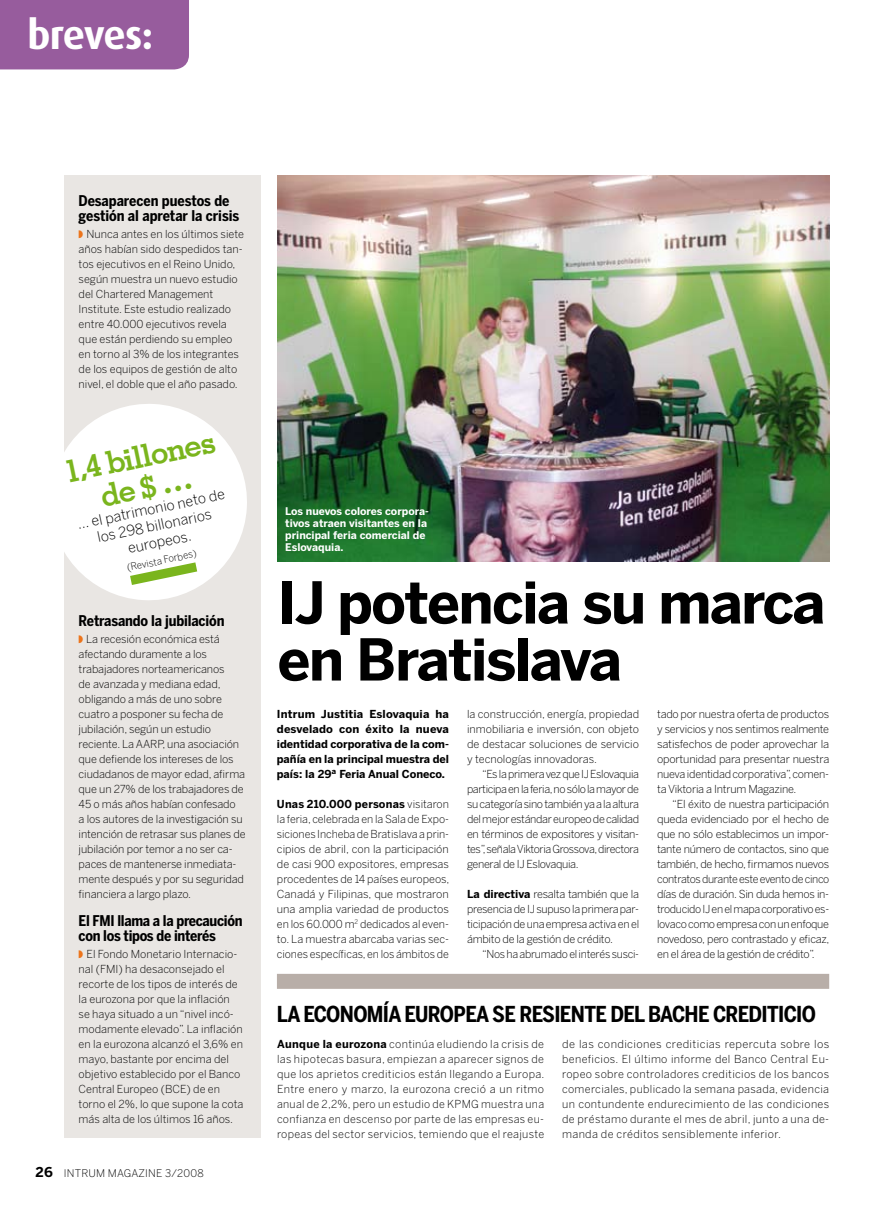
<style>
.page{position:relative;width:893px;height:1212px;background:#fff}
.page>*{position:absolute;margin:0;border:0;box-sizing:border-box;transform-origin:0 0}
.t1{font:700 57.15px/57px "Benton Sans";letter-spacing:-.03em;color:#000}
.t2{font:700 40.5px "Dax";letter-spacing:-.035em;color:#fff}
.t3{font:700 31.35px/30.9px "Memphis";color:#7ab51d;text-align:center}
.t4{font:700 21.75px "Benton Sans Cond";letter-spacing:-.03em;color:#000}
.t5{font:700 14.7px/15px "Benton Sans Cond";letter-spacing:-.01em;color:#000}
.t6{font:300 14.4px/17px "Benton Sans";color:#000;text-align:center}
.t7{font:300 10.95px/15px "Benton Sans";letter-spacing:-.01em;color:#000;text-align:justify}
.t8{font:700 10.95px/15px "Benton Sans";color:#000;text-align:justify}
.t9{font:700 10.5px/12px "Benton Sans";color:#fff}
.t10{font:300 10.5px "Benton Sans";letter-spacing:.02em;color:#000}
.t11{font:300 9.75px "Benton Sans";color:#000}
.s1{font-size:10.05px}
.s2{font-weight:700;font-size:13.5px}
.s3{font-weight:700}
</style>
<div class="page">
<img style="left:278px;top:176px;width:551px;height:385px">
<div style="left:64px;top:176px;width:196px;height:962px;background:#e9e6e3"></div>
<svg style="left:64px;top:404px;width:183px;height:196px"></svg>
<div style="left:277px;top:974px;width:552px;height:15px;background:#b8aea8"></div>
<div style="left:0;top:0;width:189px;height:69px;background:#975c9d"></div>
<h2 class="t2" style="left:28px;top:12px;width:127px">breves:</h2>
<h3 class="t5" style="left:79px;top:194px;width:162px">Desaparecen puestos de gestión al apretar la crisis</h3>
<p class="t7" style="left:79px;top:227px;width:167px;text-align:left;text-indent:8px">N unca antes en los últimos siete años habían sido despedidos tan&shy;tos ejecutivos en el Reino U nido, según muestra un nuevo estudio del Chartered Management<br>I nstitute. Este estudio realizado entre 40.000 ejecutivos revela que están perdiendo su empleo en torno al 3% de los integrantes de los equipos de gestión de alto nivel, el doble que el año pasado.</p>
<h3 class="t3" style="left:62px;top:456px;width:155px;rotate:-12deg">1,4 billones de $…</h3>
<h3 class="t6" style="left:76px;top:516px;width:153px;rotate:-12deg">… elpatrimonio neto de los 298 billonarios europeos.</h3>
<p class="t11" style="left:126px;top:562px;width:72px;rotate:-12deg"><span class="s1">(</span>Revista Forbes)</p>
<h3 class="t5" style="left:79px;top:614px;width:147px">Retrasando la jubilación</h3>
<p class="t7" style="left:79px;top:632px;width:147px;text-align:left;text-indent:8px">La recesión económica está afectando duramente a los trabajadores norteamericanos de avanzada y mediana edad, obligando a más de uno sobre cuatro a posponer su fecha de jubilación, según un estudio reciente. La AAR</p>
<p class="t7" style="left:79px;top:737px;width:168px;text-align:left;text-indent:79px">P, una asociación que defiende los intereses de los ciudadanos de mayor edad, afirma que un 27% de los trabajadores de<br>45 o más años habían confesado<br>a los autores de la investigación su intención de retrasar sus planes de jubilación por temor a no ser ca&shy;paces de mantenerse inmediata&shy;mente después y por su seguridad financiera a largo plazo.</p>
<h3 class="t5" style="left:79px;top:914px;width:165px">El FMI llama a la precaución con los tipos de interés</h3>
<p class="t7" style="left:79px;top:947px;width:166px;text-align:left;text-indent:8px">El Fondo Monetario I nternacio&shy;nal (FMI ) ha desaconsejado el recorte de los tipos de interés de la eurozona por que la inflación se haya situado a un “nivel incó&shy;modamente elevado”. La inflación en la eurozona alcanzó el 3,6% en mayo, bastante por encima del objetivo establecido por el Banco<br>Central Europeo (BCE) de en torno el 2%, lo que supone la cota más alta de los últimos 16 años.</p>
<p class="t10" style="left:36px;top:1167px;width:170px"><span class="s2">26</span> intrum magazine 3/2008</p>
<p class="t9" style="left:285px;top:506px;width:145px">Los nuevos colores corpora&shy;tivos atraen visitantes en la principal feria comercial de<br>Eslovaquia.</p>
<h1 class="t1" style="left:277px;top:575px;width:549px">IJ potencia su marca en Bratislava</h1>
<p class="t8" style="left:277px;top:707px;width:174px">Intrum Justitia Eslovaquia ha desvelado con éxito la nueva identidad corporativa de la com&shy;pañía en la principal muestra del país: la 29ª Feria Anual Coneco.</p>
<p class="t7" style="left:277px;top:797px;width:174px"><span class="s3">Unas 210.000 personas</span> visitaron la feria, celebrada en la Sala de Expo&shy;siciones I ncheba de Bratislava a prin&shy;cipios de abril, con la participación de casi 900 expositores, empresas procedentes de 14 países europeos, Canadá y Filipinas, que mostraron una amplia variedad de productos en los 60.000 m<sup>2</sup> dedicados al even&shy;to. La muestra abarcaba varias sec&shy;ciones específicas, en los ámbitos de</p>
<p class="t7" style="left:467px;top:707px;width:174px">la construcción, energía, propiedad inmobiliaria e inversión, con objeto de destacar soluciones de servicio y tecnologías innovadoras.</p>
<p class="t7" style="left:467px;top:767px;width:174px;text-indent:15px">“Es la primera vez que IJ Eslovaquia participa en la feria, no sólo la mayor de su categoría sino también ya a la altura del mejor estándar europeo de calidad en términos de expositores y visitan&shy;tes”, señala Viktoria Grossova, directora general de IJ Eslovaquia.</p>
<p class="t7" style="left:467px;top:887px;width:174px"><span class="s3">La directiva</span> resalta también que la presencia de IJ supuso la primera par&shy;ticipación de una empresa activa en el ámbito de la gestión de crédito.</p>
<p class="t7" style="left:482px;top:947px;width:159px">“Nos ha abrumado el interés susci-</p>
<p class="t7" style="left:657px;top:707px;width:174px">tado por nuestra oferta de productos y servicios y nos sentimos realmente satisfechos de poder aprovechar la oportunidad para presentar nuestra nueva identidad corporativa”, comen&shy;ta Viktoria a I ntrum Magazine.</p>
<p class="t7" style="left:657px;top:797px;width:174px;text-indent:15px">“El éxito de nuestra participación queda evidenciado por el hecho de que no sólo establecimos un impor&shy;tante número de contactos, sino que también, de hecho, firmamos nuevos contratos durante este evento de cinco días de duración. Sin duda hemos in&shy;troducido IJ en el mapa corporativo es&shy;lovaco como empresa con un enfoque novedoso, pero contrastado y eficaz, en el área de la gestión de crédito”.</p>
<h3 class="t4" style="left:277px;top:1001px;width:41px">la econom</h3>
<h3 class="t4" style="left:383px;top:1001px;width:149px">íaeuropea se resiente</h3>
<h3 class="t4" style="left:610px;top:1001px;width:114px">del bachecrediticio</h3>
<p class="t7" style="left:277px;top:1037px;width:269px"><span class="s3">Aunque la eurozona</span> continúa eludiendo la crisis de las hipotecas basura, empiezan a aparecer signos de que los aprietos crediticios están llegando a Europa.<br>Entre enero y marzo, la eurozona creció a un ritmo anual de 2,2%, pero un estudio de KPMG muestra una confianza en descenso por parte de las empresas eu&shy;ropeas del sector servicios, temiendo que el reajuste</p>
<p class="t7" style="left:562px;top:1037px;width:269px">de las condiciones crediticias repercuta sobre los beneficios. El último informe del Banco Central Eu&shy;ropeo sobre controladores crediticios de los bancos comerciales, publicado la semana pasada, evidencia un contundente endurecimiento de las condiciones de préstamo durante el mes de abril, junto a una de&shy;manda de créditos sensiblemente inferior.</p>
</div>
